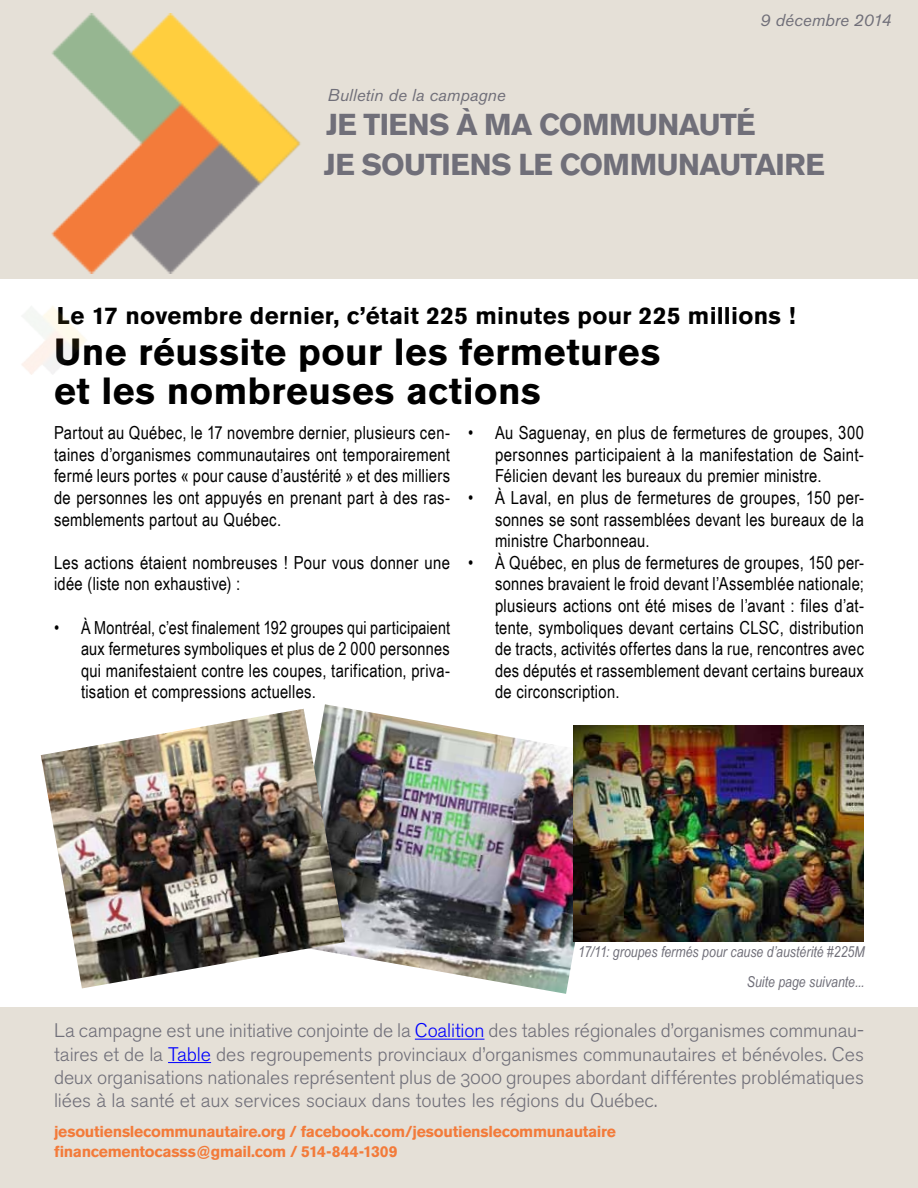
<style>
.page{position:relative;width:918px;height:1188px;background:#fff}
.page>*{position:absolute;margin:0;border:0;box-sizing:border-box;transform-origin:0 0}
.t1{font:700 37.5px/39px "Akzidenz Grotesk BE";letter-spacing:.015em;color:#000}
.t2{font:700 30px/39.8px "Akzidenz Grotesk BE";letter-spacing:-.02em;color:#706f79}
.t3{font:700 24px "Akzidenz Grotesk BE";letter-spacing:.015em;color:#000}
.t4{font:19.5px/23.4px "Akzidenz Grotesk BE Light Os F";letter-spacing:-.005em;color:#706f79;text-align:justify}
.t5{font:18px/21.6px "Arial Narrow";letter-spacing:.015em;color:#000;text-align:justify}
.t6{font:italic 17.1px "Akzidenz Grotesk BE";color:#706f79}
.t7{font:700 15.75px/19.5px "Akzidenz Grotesk BE";letter-spacing:-.02em;color:#f37b3a}
.t8{font:italic 15px "Arial Narrow";letter-spacing:.005em;color:#706f79}
.s1{color:#00f}
</style>
<div class="page">
<div style="left:0;top:1008px;width:918px;height:180px;background:#e5e0d7"></div>
<hr style="left:415px;top:1039px;width:69px;height:1px;background:#00f">
<hr style="left:168px;top:1062px;width:43px;height:1px;background:#00f">
<div style="left:0;top:0;width:918px;height:279px;background:#e5e0d7"></div>
<img style="left:51px;top:14px;width:250px;height:259px">
<img style="left:303px;top:704px;width:305px;height:290px">
<img style="left:41px;top:709px;width:304px;height:279px">
<img style="left:574px;top:725px;width:290px;height:216px">
<p class="t6" style="left:328px;top:85px;width:180px">Bulletin de la campagne</p>
<p class="t6" style="left:761px;top:10px;width:132px">9 décembre 2014</p>
<h2 class="t2" style="left:324px;top:105px;width:502px">JE TIENS À MA COMMUNAUTÉ<br>JE SOUTIENS LE COMMUNAUTAIRE</h2>
<h3 class="t3" style="left:57px;top:302px;width:740px">Le 17 novembre dernier, c’était 225 minutes pour 225 millions !</h3>
<h1 class="t1" style="left:54px;top:333px;width:608px">Une réussite pour les fermetures et les nombreuses actions</h1>
<p class="t5" style="left:54px;top:421px;width:398px">Partout au Québec, le 17 novembre dernier, plusieurs cen&shy;taines d’organismes communautaires ont temporairement fermé leurs portes « pour cause d’austérité » et des milliers de personnes les ont appuyés en prenant part à des ras&shy;semblements partout au Québec.</p>
<p class="t5" style="left:54px;top:551px;width:397px">Les actions étaient nombreuses ! Pour vous donner une idée (liste non exhaustive) :</p>
<p class="t5" style="left:81px;top:616px;width:371px;text-indent:-27px">• À Montréal, c’est finalement 192 groupes qui participaient aux fermetures symboliques et plus de 2 000 personnes qui manifestaient contre les coupes, tarification, priva&shy;tisation et compressions actuelles.</p>
<p class="t5" style="left:495px;top:421px;width:371px;text-indent:-27px">• Au Saguenay, en plus de fermetures de groupes, 300 personnes participaient à la manifestation de Saint-Félicien devant les bureaux du premier ministre.</p>
<p class="t5" style="left:495px;top:486px;width:370px;text-indent:-27px">• À Laval, en plus de fermetures de groupes, 150 per&shy;sonnes se sont rassemblées devant les bureaux de la ministre Charbonneau.</p>
<p class="t5" style="left:495px;top:551px;width:371px;text-indent:-27px">• À Québec, en plus de fermetures de groupes, 150 per&shy;sonnes bravaient le froid devant l’Assemblée nationale; plusieurs actions ont été mises de l’avant : files d’at&shy;tente, symboliques devant certains CLSC, distribution de tracts, activités offertes dans la rue, rencontres avec des députés et rassemblement devant certains bureaux de circonscription.</p>
<p class="t8" style="left:578px;top:941px;width:288px">17/11: groupes fermés pour cause d’austérité #225M</p>
<p class="t8" style="left:747px;top:971px;width:119px">Suite page suivante...</p>
<p class="t4" style="left:54px;top:1019px;width:812px">La campagne est une initiative conjointe de la <span class="s1">Coalition</span> des tables régionales d’organismes communau&shy;taires et de la <span class="s1">Table</span> des regroupements provinciaux d’organismes communautaires et bénévoles. Ces deux organisations nationales représentent plus de 3000 groupes abordant différentes problématiques liées à la santé et aux services sociaux dans toutes les régions du Québec.</p>
<p class="t7" style="left:54px;top:1122px;width:564px">jesoutienslecommunautaire.org / facebook.com/jesoutienslecommunautaire financementocasss@gmail.com / 514-844-1309</p>
</div>
